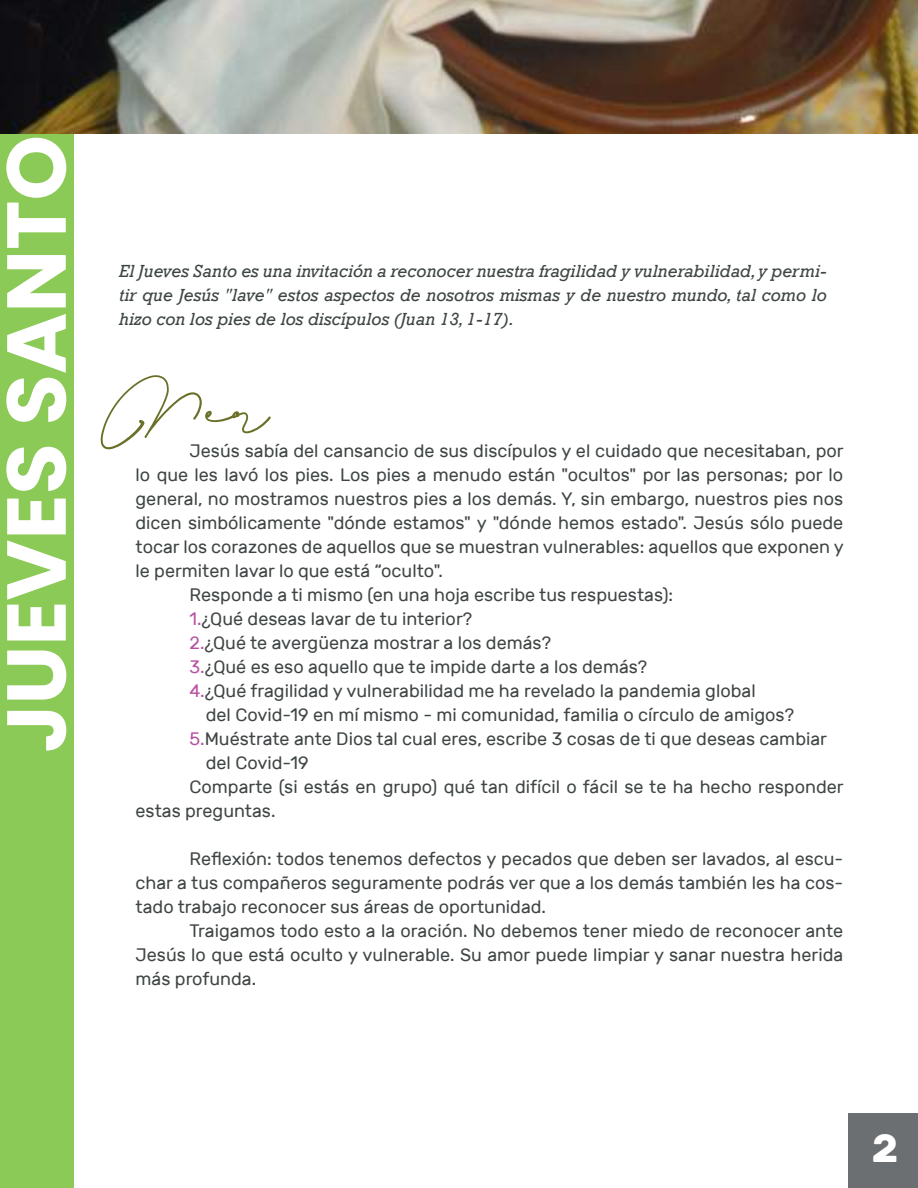
<style>
.page{position:relative;width:918px;height:1188px;background:#fff}
.page>*{position:absolute;margin:0;border:0;box-sizing:border-box;transform-origin:0 0}
.t1{font:700 83.4px "Poppins";color:#fff}
.t2{font:54.9px "Blackstand";color:#6a7028}
.t3{font:700 39.75px "Rubik";color:#fff}
.t4{font:18px/24px "Rubik";color:#3f4545;text-align:justify}
.t5{font:italic 18px/24px "Rockwell";color:#3f4545;text-align:justify}
.s1{color:#b852a0}
</style>
<div class="page">
<div style="left:0;top:134px;width:73px;height:1054px;background:#8cca57"></div>
<img style="left:0;top:0;width:918px;height:134px">
<div style="left:848px;top:1114px;width:70px;height:74px;background:#6b6f72"></div>
<h1 class="t1" style="left:-12px;top:753px;width:619px;rotate:-90deg">JUEVES SANTO</h1>
<p class="t5" style="left:119px;top:260px;width:709px">El Jueves Santo es una invitación a reconocer nuestra fragilidad y vulnerabilidad, y permi&shy;tir que Jesús "lave" estos aspectos de nosotros mismas y de nuestro mundo, tal como lo hizo con los pies de los discípulos (Juan 13, 1-17).</p>
<h2 class="t2" style="left:119px;top:371px;width:151px">Ver</h2>
<p class="t4" style="left:190px;top:439px;width:656px">Jesús sabía del cansancio de sus discípulos y el cuidado que necesitaban, por</p>
<p class="t4" style="left:136px;top:463px;width:709px">lo que les lavó los pies. Los pies a menudo están "ocultos" por las personas; por lo</p>
<p class="t4" style="left:136px;top:487px;width:709px">general, no mostramos nuestros pies a los demás. Y, sin embargo, nuestros pies nos</p>
<p class="t4" style="left:136px;top:511px;width:709px">dicen simbólicamente "dónde estamos" y "dónde hemos estado". Jesús sólo puede</p>
<p class="t4" style="left:136px;top:535px;width:710px">tocar los corazones de aquellos que se muestran vulnerables: aquellos que exponen y</p>
<p class="t4" style="left:136px;top:559px;width:309px">le permiten lavar lo que está “oculto".</p>
<p class="t4" style="left:190px;top:583px;width:485px">Responde a ti mismo (en una hoja escribe tus respuestas):</p>
<p class="t4" style="left:190px;top:607px;width:284px"><span class="s1">1.</span>¿Qué deseas lavar de tu interior?</p>
<p class="t4" style="left:190px;top:631px;width:363px"><span class="s1">2.</span>¿Qué te avergüenza mostrar a los demás?</p>
<p class="t4" style="left:190px;top:655px;width:459px"><span class="s1">3.</span>¿Qué es eso aquello que te impide darte a los demás?</p>
<p class="t4" style="left:190px;top:679px;width:568px"><span class="s1">4.</span>¿Qué fragilidad y vulnerabilidad me ha revelado la pandemia global</p>
<p class="t4" style="left:206px;top:703px;width:590px">del Covid-19 en mí mismo - mi comunidad, familia o círculo de amigos?</p>
<p class="t4" style="left:190px;top:727px;width:639px"><span class="s1">5.</span>Muéstrate ante Dios tal cual eres, escribe 3 cosas de ti que deseas cambiar</p>
<p class="t4" style="left:206px;top:751px;width:104px">del Covid-19</p>
<p class="t4" style="left:190px;top:775px;width:656px">Comparte (si estás en grupo) qué tan difícil o fácil se te ha hecho responder</p>
<p class="t4" style="left:136px;top:799px;width:141px">estas preguntas.</p>
<p class="t4" style="left:136px;top:847px;width:709px;text-indent:54px">Reflexión: todos tenemos defectos y pecados que deben ser lavados, al escu&shy;char a tus compañeros seguramente podrás ver que a los demás también les ha cos&shy;tado trabajo reconocer sus áreas de oportunidad.</p>
<p class="t4" style="left:136px;top:919px;width:709px;text-indent:54px">Traigamos todo esto a la oración. No debemos tener miedo de reconocer ante Jesús lo que está oculto y vulnerable. Su amor puede limpiar y sanar nuestra herida más profunda.</p>
<h3 class="t3" style="left:872px;top:1125px;width:28px">2</h3>
</div>
